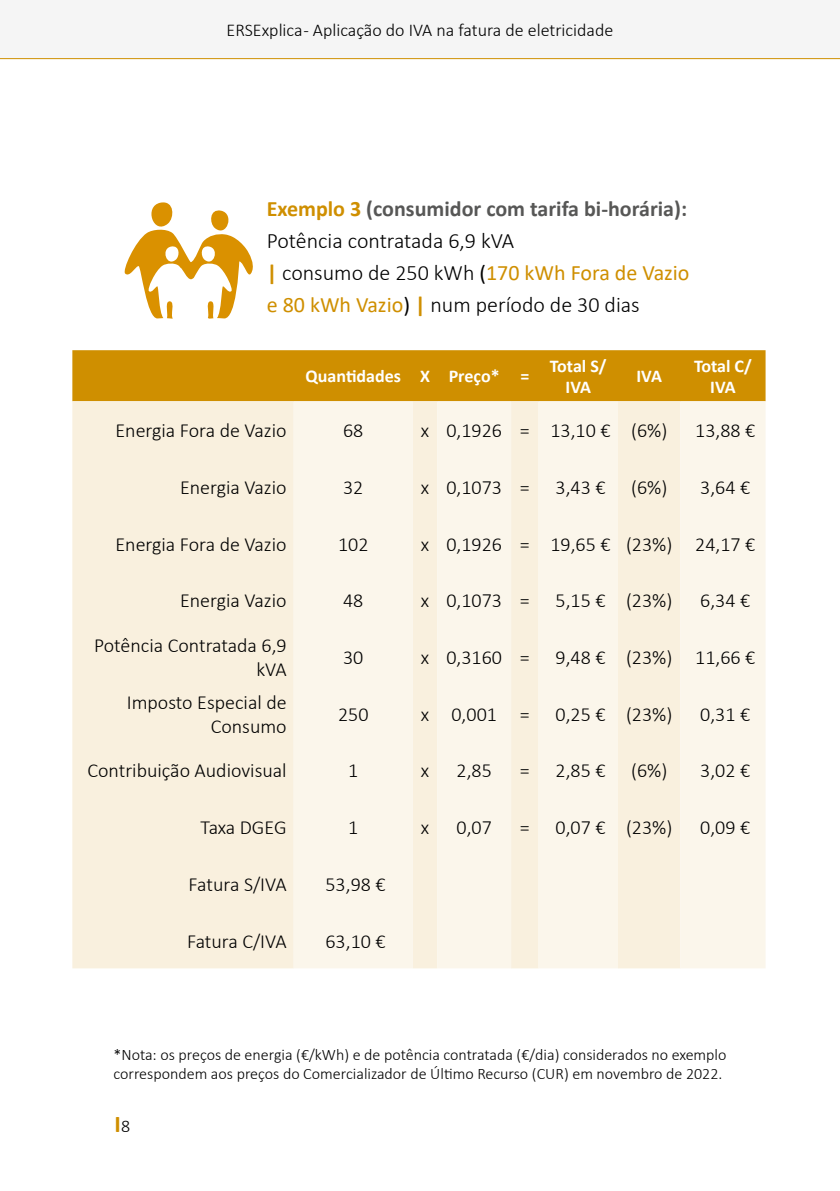
<style>
.page{position:relative;width:840px;height:1191px;background:#fff}
.page>*{position:absolute;margin:0;border:0;box-sizing:border-box;transform-origin:0 0}
.t1{font:700 24px "Calibri";color:#cf8f00}
.t2{font:300 22px/32px "Calibri";color:#000}
.t3{font:700 22px "Calibri";color:#575756}
.t4{font:300 20px/24px "Calibri";color:#000;text-align:right}
.t5{font:300 18px "Calibri";color:#000}
.t6{font:700 18px/21.6px "Calibri";color:#fff;text-align:center}
.t7{font:300 16px/19.2px "Calibri";color:#000}
.s1{color:#cf8f00}
.s2{font-weight:700;color:#cf8f00}
.s3{font-weight:400}
.s4{font-weight:400;color:#cf8f00}
.s5{font-weight:300;font-size:18px;color:#000}
</style>
<div class="page">
<div style="left:0;top:0;width:839px;height:58px;background:#f5f5f5"></div>
<div style="left:72px;top:350px;width:693px;height:51px;background:#cf8f00"></div>
<div style="left:72px;top:401px;width:221px;height:567px;background:#f9f0de"></div>
<svg style="left:293px;top:401px;width:472px;height:567px;background:#faf4e7"></svg>
<svg style="left:124px;top:202px;width:129px;height:117px"></svg>
<hr style="left:0;top:58px;width:839px;height:1px;background:#cf8f00">
<p class="t5" style="left:226px;top:19px;width:388px">ERSExplica - Aplicação do IVA na fatura de eletricidade</p>
<p class="t3" style="left:266px;top:193px;width:421px"><span class="s1">Exemplo 3</span> (consumidor com tarifa bi-horária):</p>
<p class="t2" style="left:266px;top:225px;width:249px">Potência contratada 6,9 kVA</p>
<p class="t2" style="left:266px;top:257px;width:424px"><span class="s2">|</span> consumo de 250 kWh <span class="s3">(</span><span class="s4">170 kWh Fora de Vazio e 80 kWh Vazio</span><span class="s3">)</span> <span class="s2">|</span> num período de 30 dias</p>
<p class="t6" style="left:305px;top:365px;width:97px">Quantidades</p>
<p class="t6" style="left:420px;top:365px;width:11px">X</p>
<p class="t6" style="left:448px;top:365px;width:52px">Preço*</p>
<p class="t6" style="left:520px;top:365px;width:10px">=</p>
<p class="t6" style="left:549px;top:355px;width:58px">Total S/<br>IVA</p>
<p class="t6" style="left:636px;top:365px;width:27px">IVA</p>
<p class="t6" style="left:693px;top:355px;width:59px">Total C/<br>IVA</p>
<p class="t4" style="left:115px;top:418px;width:173px">Energia Fora de Vazio</p>
<p class="t4" style="left:343px;top:418px;width:22px">68</p>
<p class="t4" style="left:420px;top:418px;width:10px">x</p>
<p class="t4" style="left:446px;top:418px;width:57px">0,1926</p>
<p class="t4" style="left:519px;top:418px;width:11px">=</p>
<p class="t4" style="left:550px;top:418px;width:62px">13,10 €</p>
<p class="t4" style="left:630px;top:418px;width:38px">(6%)</p>
<p class="t4" style="left:694px;top:418px;width:62px">13,88 €</p>
<p class="t4" style="left:180px;top:475px;width:108px">Energia Vazio</p>
<p class="t4" style="left:343px;top:475px;width:22px">32</p>
<p class="t4" style="left:420px;top:475px;width:10px">x</p>
<p class="t4" style="left:446px;top:475px;width:57px">0,1073</p>
<p class="t4" style="left:519px;top:475px;width:11px">=</p>
<p class="t4" style="left:555px;top:475px;width:51px">3,43 €</p>
<p class="t4" style="left:630px;top:475px;width:38px">(6%)</p>
<p class="t4" style="left:699px;top:475px;width:51px">3,64 €</p>
<p class="t4" style="left:115px;top:532px;width:173px">Energia Fora de Vazio</p>
<p class="t4" style="left:338px;top:532px;width:32px">102</p>
<p class="t4" style="left:420px;top:532px;width:10px">x</p>
<p class="t4" style="left:446px;top:532px;width:57px">0,1926</p>
<p class="t4" style="left:519px;top:532px;width:11px">=</p>
<p class="t4" style="left:550px;top:532px;width:62px">19,65 €</p>
<p class="t4" style="left:625px;top:532px;width:48px">(23%)</p>
<p class="t4" style="left:694px;top:532px;width:62px">24,17 €</p>
<p class="t4" style="left:180px;top:588px;width:108px">Energia Vazio</p>
<p class="t4" style="left:343px;top:588px;width:22px">48</p>
<p class="t4" style="left:420px;top:588px;width:10px">x</p>
<p class="t4" style="left:446px;top:588px;width:57px">0,1073</p>
<p class="t4" style="left:519px;top:588px;width:11px">=</p>
<p class="t4" style="left:555px;top:588px;width:51px">5,15 €</p>
<p class="t4" style="left:625px;top:588px;width:48px">(23%)</p>
<p class="t4" style="left:699px;top:588px;width:51px">6,34 €</p>
<p class="t4" style="left:94px;top:633px;width:194px">Potência Contratada 6,9 kVA</p>
<p class="t4" style="left:343px;top:645px;width:22px">30</p>
<p class="t4" style="left:420px;top:645px;width:10px">x</p>
<p class="t4" style="left:446px;top:645px;width:57px">0,3160</p>
<p class="t4" style="left:519px;top:645px;width:11px">=</p>
<p class="t4" style="left:555px;top:645px;width:51px">9,48 €</p>
<p class="t4" style="left:625px;top:645px;width:48px">(23%)</p>
<p class="t4" style="left:694px;top:645px;width:62px">11,66 €</p>
<p class="t4" style="left:127px;top:690px;width:161px">Imposto Especial de<br>Consumo</p>
<p class="t4" style="left:338px;top:702px;width:32px">250</p>
<p class="t4" style="left:420px;top:702px;width:10px">x</p>
<p class="t4" style="left:451px;top:702px;width:47px">0,001</p>
<p class="t4" style="left:519px;top:702px;width:11px">=</p>
<p class="t4" style="left:555px;top:702px;width:51px">0,25 €</p>
<p class="t4" style="left:625px;top:702px;width:48px">(23%)</p>
<p class="t4" style="left:699px;top:702px;width:51px">0,31 €</p>
<p class="t4" style="left:87px;top:758px;width:201px">Contribuição Audiovisual</p>
<p class="t4" style="left:348px;top:758px;width:12px">1</p>
<p class="t4" style="left:420px;top:758px;width:10px">x</p>
<p class="t4" style="left:456px;top:758px;width:37px">2,85</p>
<p class="t4" style="left:519px;top:758px;width:11px">=</p>
<p class="t4" style="left:555px;top:758px;width:51px">2,85 €</p>
<p class="t4" style="left:630px;top:758px;width:38px">(6%)</p>
<p class="t4" style="left:699px;top:758px;width:51px">3,02 €</p>
<p class="t4" style="left:200px;top:815px;width:88px">Taxa DGEG</p>
<p class="t4" style="left:348px;top:815px;width:12px">1</p>
<p class="t4" style="left:420px;top:815px;width:10px">x</p>
<p class="t4" style="left:456px;top:815px;width:37px">0,07</p>
<p class="t4" style="left:519px;top:815px;width:11px">=</p>
<p class="t4" style="left:555px;top:815px;width:51px">0,07 €</p>
<p class="t4" style="left:625px;top:815px;width:48px">(23%)</p>
<p class="t4" style="left:699px;top:815px;width:51px">0,09 €</p>
<p class="t4" style="left:188px;top:872px;width:99px">Fatura S/IVA</p>
<p class="t4" style="left:325px;top:872px;width:62px">53,98 €</p>
<p class="t4" style="left:187px;top:928px;width:101px">Fatura C/IVA</p>
<p class="t4" style="left:325px;top:928px;width:62px">63,10 €</p>
<p class="t7" style="left:113px;top:1044px;width:614px">*Nota: os preços de energia (€/kWh) e de potência contratada (€/dia) considerados no exemplo correspondem aos preços do Comercializador de Último Recurso (CUR) em novembro de 2022.</p>
<p class="t1" style="left:115px;top:1107px;width:17px">I<span class="s5">8</span></p>
</div>
